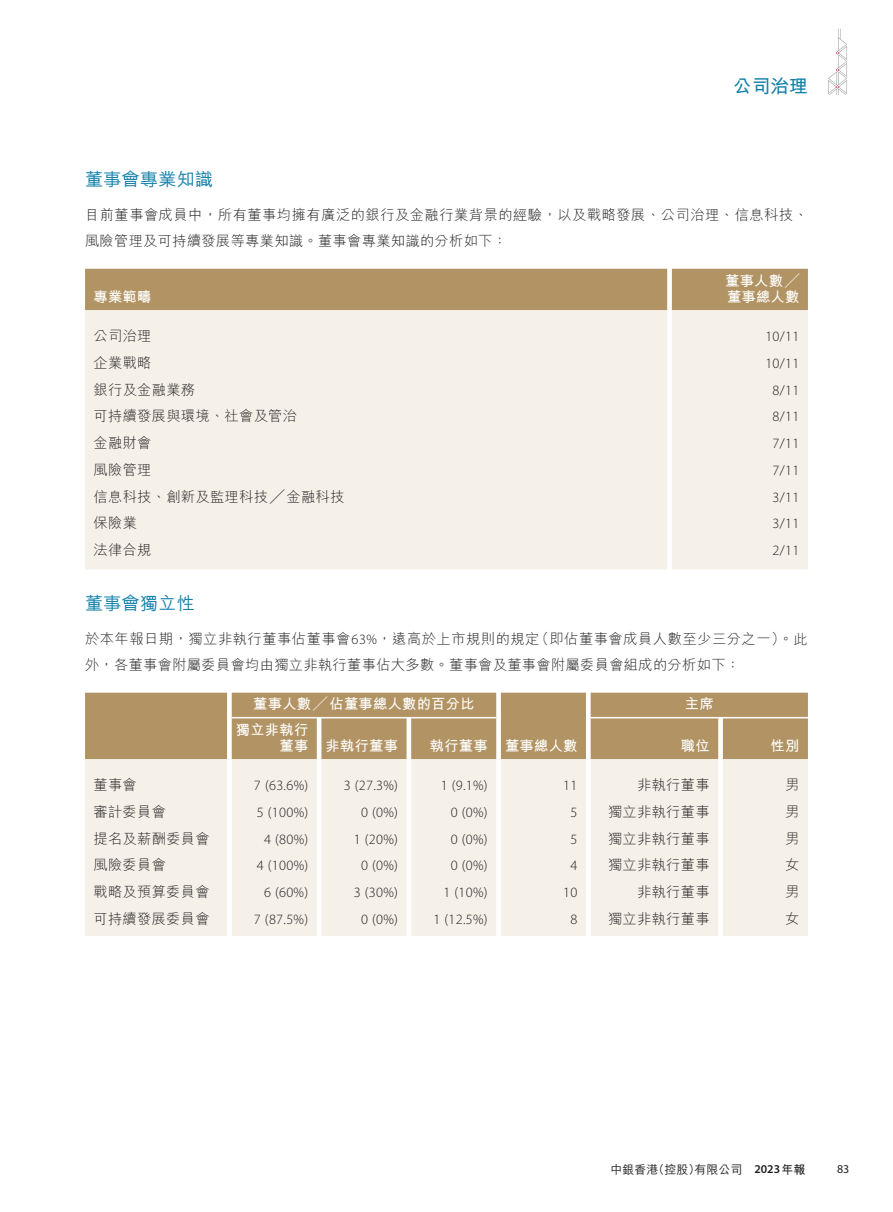
<style>
.page{position:relative;width:893px;height:1212px;background:#fff}
.page>*{position:absolute;margin:0;border:0;box-sizing:border-box;transform-origin:0 0}
.t1{font:700 18.75px "M Hei HK";color:#1581aa}
.t2{font:500 18px "M Hei HK";letter-spacing:.02em;color:#1581aa}
.t3{font:300 14.25px/25.5px "M Hei HK";letter-spacing:.02em;color:#231f20}
.t4{font:300 14.25px "Myriad Pro";letter-spacing:.02em;color:#231f20}
.t5{font:700 14.25px/16.5px "M Hei HK";letter-spacing:.02em;color:#fff}
.t6{font:500 12px "M Hei HK";color:#231f20}
.t7{font:12px "Myriad Pro";color:#231f20}
.s1{font-family:"Myriad Pro"}
.s2{font-family:"Myriad Pro";font-weight:600}
.s3{font-weight:700}
</style>
<div class="page">
<svg style="left:828px;top:29px;width:19px;height:65px"></svg>
<div style="left:85px;top:269px;width:723px;height:41px;background:#b29464"></div>
<div style="left:85px;top:310px;width:723px;height:259px;background:#f5f1e9"></div>
<div style="left:85px;top:693px;width:723px;height:66px;background:#b29464"></div>
<div style="left:85px;top:759px;width:723px;height:177px;background:#f5f1e9"></div>
<hr style="left:232px;top:717px;width:85px;height:1px;background:#fff">
<hr style="left:321px;top:717px;width:85px;height:1px;background:#fff">
<hr style="left:411px;top:717px;width:85px;height:1px;background:#fff">
<hr style="left:591px;top:717px;width:127px;height:1px;background:#fff">
<hr style="left:723px;top:717px;width:85px;height:1px;background:#fff">
<h1 class="t1" style="left:733px;top:73px;width:76px">公司治理</h1>
<p class="t2" style="left:85px;top:166px;width:130px">董事會專業知識</p>
<p class="t3" style="left:85px;top:202px;width:724px">目前董事會成員中，所有董事均擁有廣泛的銀行及金融行業背景的經驗，以及戰略發展、公司治理、信息科技、風險管理及可持續發展等專業知識。董事會專業知識的分析如下：</p>
<p class="t5" style="left:94px;top:287px;width:59px">專業範疇</p>
<p class="t5" style="left:725px;top:271px;width:76px">董事人數╱董事總人數</p>
<p class="t3" style="left:94px;top:323px;width:59px">公司治理</p>
<p class="t4" style="left:765px;top:329px;width:36px">10/11</p>
<p class="t3" style="left:94px;top:350px;width:59px">企業戰略</p>
<p class="t4" style="left:765px;top:355px;width:36px">10/11</p>
<p class="t3" style="left:94px;top:376px;width:103px">銀行及金融業務</p>
<p class="t4" style="left:773px;top:382px;width:28px">8/11</p>
<p class="t3" style="left:94px;top:403px;width:205px">可持續發展與環境、社會及管治</p>
<p class="t4" style="left:773px;top:409px;width:28px">8/11</p>
<p class="t3" style="left:94px;top:430px;width:59px">金融財會</p>
<p class="t4" style="left:773px;top:436px;width:28px">7/11</p>
<p class="t3" style="left:94px;top:457px;width:59px">風險管理</p>
<p class="t4" style="left:773px;top:462px;width:28px">7/11</p>
<p class="t3" style="left:94px;top:483px;width:252px">信息科技、創新及監理科技╱金融科技</p>
<p class="t4" style="left:773px;top:489px;width:28px">3/11</p>
<p class="t3" style="left:94px;top:510px;width:45px">保險業</p>
<p class="t4" style="left:773px;top:516px;width:28px">3/11</p>
<p class="t3" style="left:94px;top:537px;width:59px">法律合規</p>
<p class="t4" style="left:773px;top:543px;width:28px">2/11</p>
<p class="t2" style="left:85px;top:590px;width:111px">董事會獨立性</p>
<p class="t3" style="left:85px;top:626px;width:724px">於本年報日期，獨立非執行董事佔董事會<span class="s1">63%</span>，遠高於上市規則的規定（即佔董事會成員人數至少三分之一）。此外，各董事會附屬委員會均由獨立非執行董事佔大多數。董事會及董事會附屬委員會組成的分析如下：</p>
<p class="t5" style="left:253px;top:695px;width:223px">董事人數╱佔董事總人數的百分比</p>
<p class="t5" style="left:505px;top:736px;width:74px">董事總人數</p>
<p class="t5" style="left:685px;top:695px;width:30px">主席</p>
<p class="t5" style="left:279px;top:720px;width:120px;text-indent:-44px">獨立非執行<br>董事 非執行董事</p>
<p class="t5" style="left:430px;top:736px;width:59px">執行董事</p>
<p class="t5" style="left:681px;top:736px;width:30px">職位</p>
<p class="t5" style="left:771px;top:736px;width:30px">性別</p>
<p class="t3" style="left:94px;top:772px;width:45px">董事會</p>
<p class="t4" style="left:254px;top:777px;width:56px">7 (63.6%)</p>
<p class="t4" style="left:344px;top:777px;width:56px">3 (27.3%)</p>
<p class="t4" style="left:441px;top:777px;width:49px">1 (9.1%)</p>
<p class="t4" style="left:563px;top:777px;width:16px">11</p>
<p class="t3" style="left:637px;top:772px;width:74px">非執行董事</p>
<p class="t3" style="left:785px;top:772px;width:16px">男</p>
<p class="t3" style="left:94px;top:799px;width:74px">審計委員會</p>
<p class="t4" style="left:257px;top:804px;width:53px">5 (100%)</p>
<p class="t4" style="left:361px;top:804px;width:38px">0 (0%)</p>
<p class="t4" style="left:451px;top:804px;width:38px">0 (0%)</p>
<p class="t4" style="left:570px;top:804px;width:8px">5</p>
<p class="t3" style="left:608px;top:799px;width:103px">獨立非執行董事</p>
<p class="t3" style="left:785px;top:799px;width:16px">男</p>
<p class="t3" style="left:94px;top:825px;width:118px">提名及薪酬委員會</p>
<p class="t4" style="left:264px;top:831px;width:46px">4 (80%)</p>
<p class="t4" style="left:354px;top:831px;width:46px">1 (20%)</p>
<p class="t4" style="left:451px;top:831px;width:38px">0 (0%)</p>
<p class="t4" style="left:570px;top:831px;width:8px">5</p>
<p class="t3" style="left:608px;top:825px;width:103px">獨立非執行董事</p>
<p class="t3" style="left:785px;top:825px;width:16px">男</p>
<p class="t3" style="left:93px;top:852px;width:74px">風險委員會</p>
<p class="t4" style="left:257px;top:858px;width:53px">4 (100%)</p>
<p class="t4" style="left:361px;top:858px;width:38px">0 (0%)</p>
<p class="t4" style="left:451px;top:858px;width:38px">0 (0%)</p>
<p class="t4" style="left:570px;top:858px;width:8px">4</p>
<p class="t3" style="left:608px;top:852px;width:103px">獨立非執行董事</p>
<p class="t3" style="left:785px;top:852px;width:16px">女</p>
<p class="t3" style="left:93px;top:879px;width:118px">戰略及預算委員會</p>
<p class="t4" style="left:264px;top:884px;width:46px">6 (60%)</p>
<p class="t4" style="left:354px;top:884px;width:46px">3 (30%)</p>
<p class="t4" style="left:443px;top:884px;width:46px">1 (10%)</p>
<p class="t4" style="left:563px;top:884px;width:16px">10</p>
<p class="t3" style="left:637px;top:879px;width:74px">非執行董事</p>
<p class="t3" style="left:785px;top:879px;width:16px">男</p>
<p class="t3" style="left:93px;top:906px;width:118px">可持續發展委員會</p>
<p class="t4" style="left:254px;top:911px;width:56px">7 (87.5%)</p>
<p class="t4" style="left:361px;top:911px;width:38px">0 (0%)</p>
<p class="t4" style="left:433px;top:911px;width:56px">1 (12.5%)</p>
<p class="t4" style="left:570px;top:911px;width:8px">8</p>
<p class="t3" style="left:608px;top:906px;width:103px">獨立非執行董事</p>
<p class="t3" style="left:785px;top:906px;width:16px">女</p>
<p class="t6" style="left:610px;top:1160px;width:196px">中銀香港（控股）有限公司 <span class="s2">2023</span><span class="s3">年報</span></p>
<p class="t7" style="left:837px;top:1161px;width:14px">83</p>
</div>
